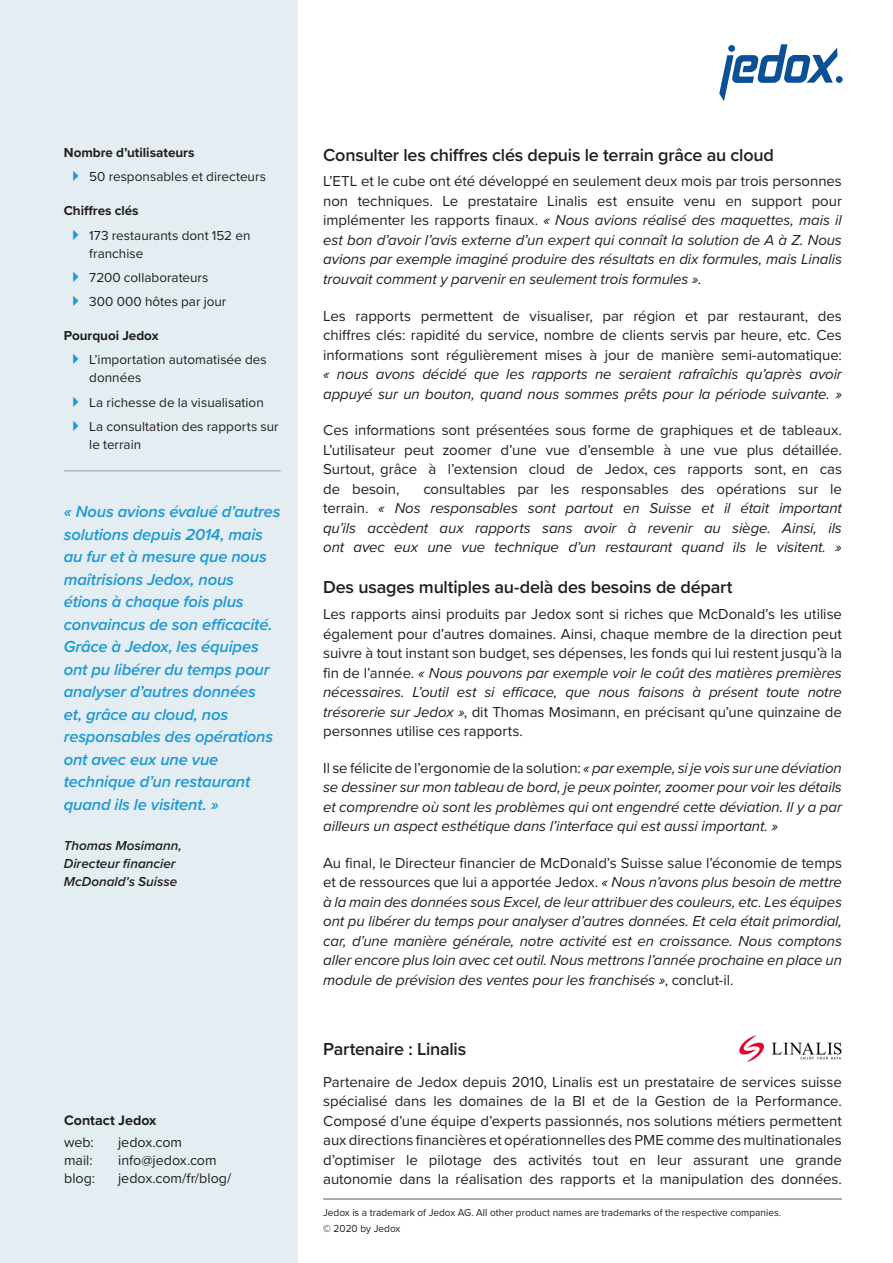
<style>
.page{position:relative;width:893px;height:1263px;background:#fff}
.page>*{position:absolute;margin:0;border:0;box-sizing:border-box;transform-origin:0 0}
.t1{font:600 18px "Proxima Nova";letter-spacing:-.015em;color:#231f20}
.t2{font:italic 600 16.5px/22.5px "Proxima Nova";letter-spacing:-.01em;color:#1d99d6}
.t3{font:italic 15px/19.5px "Proxima Nova";letter-spacing:-.005em;color:#231f20;text-align:justify}
.t4{font:15px/19.5px "Proxima Nova";letter-spacing:-.005em;color:#231f20;text-align:justify}
.t5{font:14.25px "Proxima Nova";color:#231f20}
.t6{font:700 14.25px "Proxima Nova";letter-spacing:-.005em;color:#231f20}
.t7{font:13.5px/18px "Proxima Nova";color:#231f20}
.t8{font:italic 600 13.5px/18px "Proxima Nova";color:#231f20}
.t9{font:700 13.5px "Proxima Nova";color:#231f20}
.t10{font:10.5px/16.5px "Proxima Nova";color:#231f20;scale:.96 1}
.s1{font-style:normal}
.s2{font-style:italic}
</style>
<div class="page">
<div style="left:0;top:0;width:298px;height:1263px;background:#e4edf2"></div>
<svg style="left:719px;top:44px;width:124px;height:57px"></svg>
<hr style="left:323px;top:1199px;width:519px;height:1px;background:#57585a">
<img style="left:739px;top:1035px;width:103px;height:27px">
<hr style="left:64px;top:470px;width:217px;height:1px;background:#959ca1">
<p class="t9" style="left:64px;top:142px;width:132px">Nombre d’utilisateurs</p>
<p class="t7" style="left:89px;top:167px;width:178px">50 responsables et directeurs</p>
<p class="t9" style="left:64px;top:201px;width:76px">Chiffres clés</p>
<p class="t7" style="left:89px;top:225px;width:163px">173 restaurants dont 152 en franchise</p>
<p class="t7" style="left:89px;top:265px;width:139px;line-height:24.5px">7200 collaborateurs<br>300 000 hôtes par jour</p>
<p class="t9" style="left:64px;top:325px;width:96px">Pourquoi Jedox</p>
<p class="t7" style="left:89px;top:350px;width:179px">L’importation automatisée des données</p>
<p class="t7" style="left:89px;top:389px;width:191px;line-height:24.5px">La richesse de la visualisation<br>La consultation des rapports sur</p>
<p class="t7" style="left:89px;top:435px;width:53px">le terrain</p>
<p class="t2" style="left:64px;top:500px;width:218px">« Nous avions évalué d’autres solutions depuis 2014, mais au fur et à mesure que nous maîtrisions Jedox, nous étions à chaque fois plus convaincus de son efficacité.<br>Grâce à Jedox, les équipes ont pu libérer du temps pour analyser d’autres données<br>et, grâce au cloud, nos responsables des opérations ont avec eux une vue technique d’un restaurant quand ils le visitent. »</p>
<p class="t8" style="left:64px;top:836px;width:119px">Thomas Mosimann,<br>Directeur financier<br>McDonald’s Suisse</p>
<p class="t6" style="left:64px;top:1110px;width:94px">Contact Jedox</p>
<p class="t5" style="left:64px;top:1132px;width:31px">web:</p>
<p class="t5" style="left:118px;top:1132px;width:65px">jedox.com</p>
<p class="t5" style="left:64px;top:1150px;width:30px">mail:</p>
<p class="t5" style="left:118px;top:1150px;width:100px">info@jedox.com</p>
<p class="t5" style="left:64px;top:1168px;width:32px">blog:</p>
<p class="t5" style="left:118px;top:1168px;width:115px">jedox.com/fr/blog/</p>
<p class="t1" style="left:323px;top:141px;width:452px">Consulter les chiffres clés depuis le terrain grâce au cloud</p>
<p class="t3" style="left:323px;top:171px;width:520px"><span class="s1">L’ETL et le cube ont été développé en seulement deux mois par trois personnes non techniques. Le prestataire Linalis est ensuite venu en support pour implémenter les rapports finaux.</span> « Nous avions réalisé des maquettes, mais il est bon d’avoir l’avis externe d’un expert qui connaît la solution de A à Z. Nous avions par exemple imaginé produire des résultats en dix formules, mais Linalis trouvait comment y parvenir en seulement trois formules »<span class="s1">.</span></p>
<p class="t4" style="left:323px;top:305px;width:520px">Les rapports permettent de visualiser, par région et par restaurant, des chiffres clés: rapidité du service, nombre de clients servis par heure, etc. Ces informations sont régulièrement mises à jour de manière semi-automatique:</p>
<p class="t3" style="left:323px;top:364px;width:520px">« nous avons décidé que les rapports ne seraient rafraîchis qu’après avoir appuyé sur un bouton, quand nous sommes prêts pour la période suivante. »</p>
<p class="t4" style="left:323px;top:420px;width:520px">Ces informations sont présentées sous forme de graphiques et de tableaux.<br>L’utilisateur peut zoomer d’une vue d’ensemble à une vue plus détaillée.<br>Surtout, grâce à l’extension cloud de Jedox, ces rapports sont, en cas de besoin,</p>
<p class="t3" style="left:323px;top:478px;width:520px;text-indent:100px"><span class="s1">consultables par les responsables des opérations sur le terrain.</span> « Nos responsables sont partout en Suisse et il était important qu’ils accèdent aux rapports sans avoir à revenir au siège. Ainsi, ils ont avec eux une vue technique d’un restaurant quand ils le visitent. »</p>
<p class="t1" style="left:323px;top:574px;width:411px">Des usages multiples au-delà des besoins de départ</p>
<p class="t4" style="left:323px;top:604px;width:520px">Les rapports ainsi produits par Jedox sont si riches que McDonald’s les utilise également pour d’autres domaines. Ainsi, chaque membre de la direction peut suivre à tout instant son budget, ses dépenses, les fonds qui lui restent jusqu’à la fin de l’année. <span class="s2">« Nous pouvons par exemple voir le coût des matières premières nécessaires. L’outil est si efficace, que nous faisons à présent toute notre trésorerie sur Jedox »</span>, dit Thomas Mosimann, en précisant qu’une quinzaine de personnes utilise ces rapports.</p>
<p class="t3" style="left:323px;top:757px;width:520px"><span class="s1">Il se félicite de l’ergonomie de la solution:</span> « par exemple, si je vois sur une déviation se dessiner sur mon tableau de bord, je peux pointer, zoomer pour voir les détails et comprendre où sont les problèmes qui ont engendré cette déviation. Il y a par ailleurs un aspect esthétique dans l’interface qui est aussi important. »</p>
<p class="t3" style="left:323px;top:852px;width:520px"><span class="s1">Au final, le Directeur financier de McDonald’s Suisse salue l’économie de temps et de ressources que lui a apportée Jedox.</span> « Nous n’avons plus besoin de mettre à la main des données sous Excel, de leur attribuer des couleurs, etc. Les équipes ont pu libérer du temps pour analyser d’autres données. Et cela était primordial, car, d’une manière générale, notre activité est en croissance. Nous comptons aller encore plus loin avec cet outil. Nous mettrons l’année prochaine en place un module de prévision des ventes pour les franchisés »<span class="s1">, conclut-il.</span></p>
<p class="t1" style="left:323px;top:1035px;width:145px">Partenaire : Linalis</p>
<p class="t4" style="left:323px;top:1071px;width:520px">Partenaire de Jedox depuis 2010, Linalis est un prestataire de services suisse spécialisé dans les domaines de la BI et de la Gestion de la Performance.<br>Composé d’une équipe d’experts passionnés, nos solutions métiers permettent aux directions financières et opérationnelles des PME comme des multinationales d’optimiser le pilotage des activités tout en leur assurant une grande autonomie dans la réalisation des rapports et la manipulation des données.</p>
<p class="t10" style="left:323px;top:1203px;width:478px">Jedox is a trademark of Jedox AG. All other product names are trademarks of the respective companies. © 2020 by Jedox</p>
</div>
